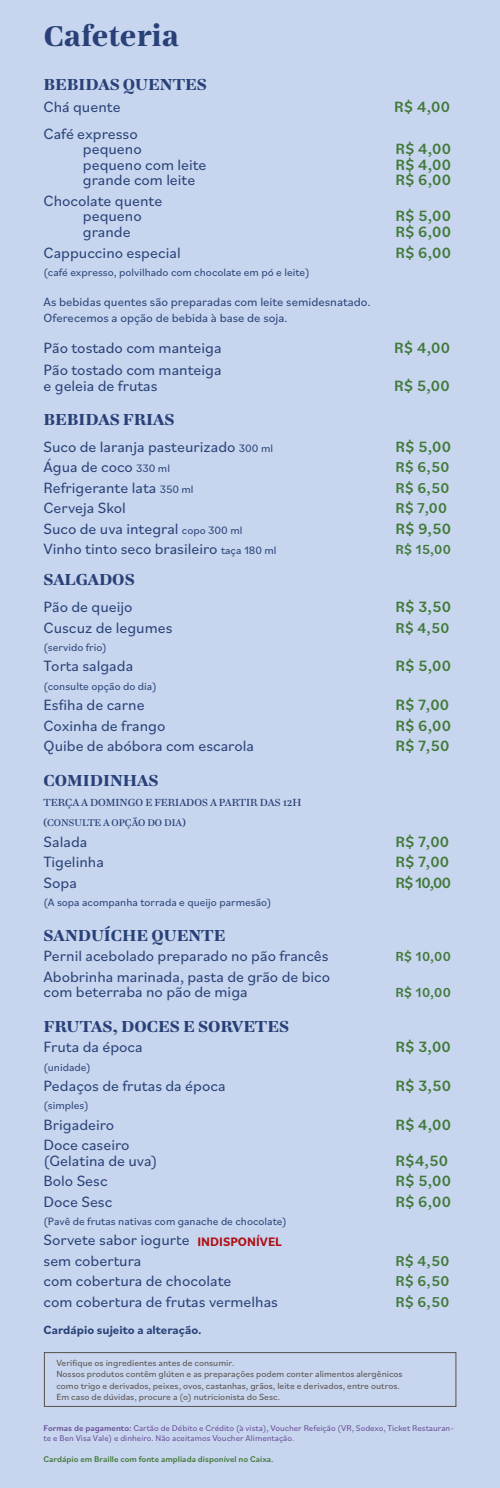
<style>
.page{position:relative;width:500px;height:1488px;background:#c7d6ee}
.page>*{position:absolute;margin:0;border:0;box-sizing:border-box;transform-origin:0 0}
.t1{font:700 31.25px "Lavigne Text";color:#294178}
.t2{font:700 17.5px "Lavigne Text";color:#294178}
.t3{font:15.62px/15.6px "Bilo";color:#294178}
.t4{font:500 15.62px "Bilo";letter-spacing:.02em;color:#417939}
.t5{font:500 15px "Bilo";letter-spacing:.02em;color:#417939}
.t6{font:500 13.75px "Bilo";letter-spacing:.02em;color:#417939}
.t7{font:700 12.88px "Bilo";color:#af1116}
.t8{font:12.5px/15.6px "Bilo";color:#294178}
.t9{font:700 12.5px "Bilo";color:#294178}
.t10{font:11.31px "Lavigne Text";color:#294178}
.t11{font:11.25px "Bilo";color:#294178}
.t12{font:10.62px "Lavigne Text";color:#294178}
.t13{font:9.38px/11.2px "Bilo";color:#58504d}
.t14{font:8.75px/10px "Bilo";color:#694f97}
.t15{font:500 8.75px "Bilo";color:#417939}
.s1{font-size:11.25px}
.s2{font-weight:500}
</style>
<div class="page">
<div style="left:44px;top:1352px;width:412px;height:54px;border:1px solid #58504d"></div>
<h1 class="t1" style="left:44px;top:18px;width:137px">Cafeteria</h1>
<p class="t2" style="left:44px;top:74px;width:165px">BEBIDAS QUENTES</p>
<p class="t3" style="left:44px;top:98px;width:79px">Chá quente</p>
<p class="t4" style="left:394px;top:96px;width:57px">R$ 4,00</p>
<p class="t3" style="left:44px;top:125px;width:100px;text-align:right">Café expresso pequeno</p>
<p class="t4" style="left:395px;top:138px;width:57px">R$ 4,00</p>
<p class="t3" style="left:83px;top:156px;width:125px">pequeno com leite</p>
<p class="t4" style="left:395px;top:154px;width:57px">R$ 4,00</p>
<p class="t3" style="left:83px;top:172px;width:114px">grande com leite</p>
<p class="t4" style="left:395px;top:169px;width:57px">R$ 6,00</p>
<p class="t3" style="left:83px;top:192px;width:81px;text-indent:-39px">Chocolate quente pequeno</p>
<p class="t4" style="left:395px;top:205px;width:57px">R$ 5,00</p>
<p class="t3" style="left:83px;top:223px;width:49px">grande</p>
<p class="t4" style="left:395px;top:221px;width:57px">R$ 6,00</p>
<p class="t3" style="left:44px;top:244px;width:139px">Cappuccino especial</p>
<p class="t4" style="left:395px;top:241px;width:57px">R$ 6,00</p>
<p class="t11" style="left:44px;top:264px;width:268px">(café expresso, polvilhado com chocolate em pó e leite)</p>
<p class="t8" style="left:44px;top:294px;width:329px">As bebidas quentes são preparadas com leite semidesnatado.<br>Oferecemos a opção de bebida à base de soja.</p>
<p class="t3" style="left:44px;top:339px;width:180px">Pão tostado com manteiga</p>
<p class="t4" style="left:394px;top:337px;width:57px">R$ 4,00</p>
<p class="t3" style="left:44px;top:362px;width:180px">Pão tostado com manteiga e geleia de frutas</p>
<p class="t4" style="left:394px;top:375px;width:57px">R$ 5,00</p>
<p class="t2" style="left:44px;top:409px;width:132px">BEBIDAS FRIAS</p>
<p class="t3" style="left:44px;top:438px;width:231px">Suco de laranja pasteurizado <span class="s1">300 ml</span></p>
<p class="t4" style="left:395px;top:436px;width:57px">R$ 5,00</p>
<p class="t3" style="left:44px;top:458px;width:128px">Água de coco <span class="s1">330 ml</span></p>
<p class="t5" style="left:395px;top:457px;width:55px">R$ 6,50</p>
<p class="t3" style="left:44px;top:479px;width:152px">Refrigerante lata <span class="s1">350 ml</span></p>
<p class="t5" style="left:395px;top:477px;width:55px">R$ 6,50</p>
<p class="t3" style="left:44px;top:499px;width:84px">Cerveja Skol</p>
<p class="t5" style="left:395px;top:498px;width:53px">R$ 7,00</p>
<p class="t3" style="left:44px;top:520px;width:200px">Suco de uva integral <span class="s1">copo 300 ml</span></p>
<p class="t4" style="left:395px;top:517px;width:57px">R$ 9,50</p>
<p class="t3" style="left:44px;top:540px;width:235px">Vinho tinto seco brasileiro <span class="s1">taça 180 ml</span></p>
<p class="t6" style="left:395px;top:540px;width:57px">R$ 15,00</p>
<p class="t2" style="left:44px;top:570px;width:93px">SALGADOS</p>
<p class="t3" style="left:44px;top:598px;width:91px">Pão de queijo</p>
<p class="t4" style="left:395px;top:596px;width:57px">R$ 3,50</p>
<p class="t3" style="left:44px;top:619px;width:130px">Cuscuz de legumes</p>
<p class="t5" style="left:395px;top:617px;width:55px">R$ 4,50</p>
<p class="t11" style="left:44px;top:639px;width:65px">(servido frio)</p>
<p class="t3" style="left:44px;top:658px;width:91px">Torta salgada</p>
<p class="t4" style="left:395px;top:655px;width:57px">R$ 5,00</p>
<p class="t11" style="left:44px;top:678px;width:115px">(consulte opção do dia)</p>
<p class="t3" style="left:44px;top:696px;width:103px">Esfiha de carne</p>
<p class="t4" style="left:395px;top:694px;width:55px">R$ 7,00</p>
<p class="t3" style="left:44px;top:717px;width:123px">Coxinha de frango</p>
<p class="t4" style="left:395px;top:714px;width:57px">R$ 6,00</p>
<p class="t3" style="left:44px;top:737px;width:212px">Quibe de abóbora com escarola</p>
<p class="t4" style="left:395px;top:735px;width:56px">R$ 7,50</p>
<p class="t2" style="left:44px;top:770px;width:116px">COMIDINHAS</p>
<p class="t10" style="left:44px;top:796px;width:259px">TERÇA A DOMINGO E FERIADOS A PARTIR DAS 12H</p>
<p class="t12" style="left:44px;top:817px;width:144px">(CONSULTE A OPÇÃO DO DIA)</p>
<p class="t3" style="left:44px;top:833px;width:45px">Salada</p>
<p class="t4" style="left:395px;top:831px;width:55px">R$ 7,00</p>
<p class="t3" style="left:44px;top:853px;width:62px">Tigelinha</p>
<p class="t4" style="left:395px;top:851px;width:55px">R$ 7,00</p>
<p class="t3" style="left:44px;top:874px;width:35px">Sopa</p>
<p class="t4" style="left:395px;top:871px;width:57px">R$ 10,00</p>
<p class="t11" style="left:44px;top:894px;width:229px">(A sopa acompanha torrada e queijo parmesão)</p>
<p class="t2" style="left:44px;top:925px;width:183px">SANDUÍCHE QUENTE</p>
<p class="t3" style="left:44px;top:947px;width:287px">Pernil acebolado preparado no pão francês</p>
<p class="t6" style="left:395px;top:947px;width:57px">R$ 10,00</p>
<p class="t3" style="left:44px;top:968px;width:288px">Abobrinha marinada, pasta de grão de bico com beterraba no pão de miga</p>
<p class="t6" style="left:395px;top:983px;width:57px">R$ 10,00</p>
<p class="t2" style="left:44px;top:1016px;width:247px">FRUTAS, DOCES E SORVETES</p>
<p class="t3" style="left:44px;top:1038px;width:101px">Fruta da época</p>
<p class="t4" style="left:395px;top:1036px;width:57px">R$ 3,00</p>
<p class="t11" style="left:44px;top:1059px;width:49px">(unidade)</p>
<p class="t3" style="left:44px;top:1077px;width:184px">Pedaços de frutas da época</p>
<p class="t4" style="left:395px;top:1075px;width:57px">R$ 3,50</p>
<p class="t11" style="left:44px;top:1097px;width:47px">(simples)</p>
<p class="t3" style="left:44px;top:1116px;width:72px">Brigadeiro</p>
<p class="t4" style="left:395px;top:1113px;width:57px">R$ 4,00</p>
<p class="t3" style="left:44px;top:1136px;width:116px">Doce caseiro (Gelatina de uva)</p>
<p class="t4" style="left:395px;top:1149px;width:54px">R$4,50</p>
<p class="t3" style="left:44px;top:1172px;width:66px">Bolo Sesc</p>
<p class="t4" style="left:395px;top:1170px;width:57px">R$ 5,00</p>
<p class="t3" style="left:44px;top:1193px;width:70px">Doce Sesc</p>
<p class="t4" style="left:395px;top:1190px;width:57px">R$ 6,00</p>
<p class="t11" style="left:44px;top:1213px;width:245px">(Pavê de frutas nativas com ganache de chocolate)</p>
<p class="t3" style="left:44px;top:1229px;width:148px;line-height:20.4px">Sorvete sabor iogurte sem cobertura</p>
<p class="t7" style="left:198px;top:1232px;width:86px">INDISPONÍVEL</p>
<p class="t5" style="left:395px;top:1250px;width:55px">R$ 4,50</p>
<p class="t3" style="left:44px;top:1272px;width:189px">com cobertura de chocolate</p>
<p class="t5" style="left:395px;top:1270px;width:55px">R$ 6,50</p>
<p class="t3" style="left:44px;top:1293px;width:236px">com cobertura de frutas vermelhas</p>
<p class="t5" style="left:395px;top:1291px;width:55px">R$ 6,50</p>
<p class="t9" style="left:44px;top:1320px;width:159px">Cardápio sujeito a alteração.</p>
<p class="t13" style="left:56px;top:1357px;width:348px">Verifique os ingredientes antes de consumir.<br>Nossos produtos contêm glúten e as preparações podem conter alimentos alergênicos como trigo e derivados, peixes, ovos, castanhas, grãos, leite e derivados, entre outros.<br>Em caso de dúvidas, procure a (o) nutricionista do Sesc.</p>
<p class="t14" style="left:44px;top:1422px;width:412px"><span class="s2">Formas de pagamento:</span> Cartão de Débito e Crédito (à vista), Voucher Refeição (VR, Sodexo, Ticket Restauran&shy;te e Ben Visa Vale) e dinheiro. Não aceitamos Voucher Alimentação.</p>
<p class="t15" style="left:44px;top:1452px;width:232px">Cardápio em Braille com fonte ampliada disponível no Caixa.</p>
</div>
